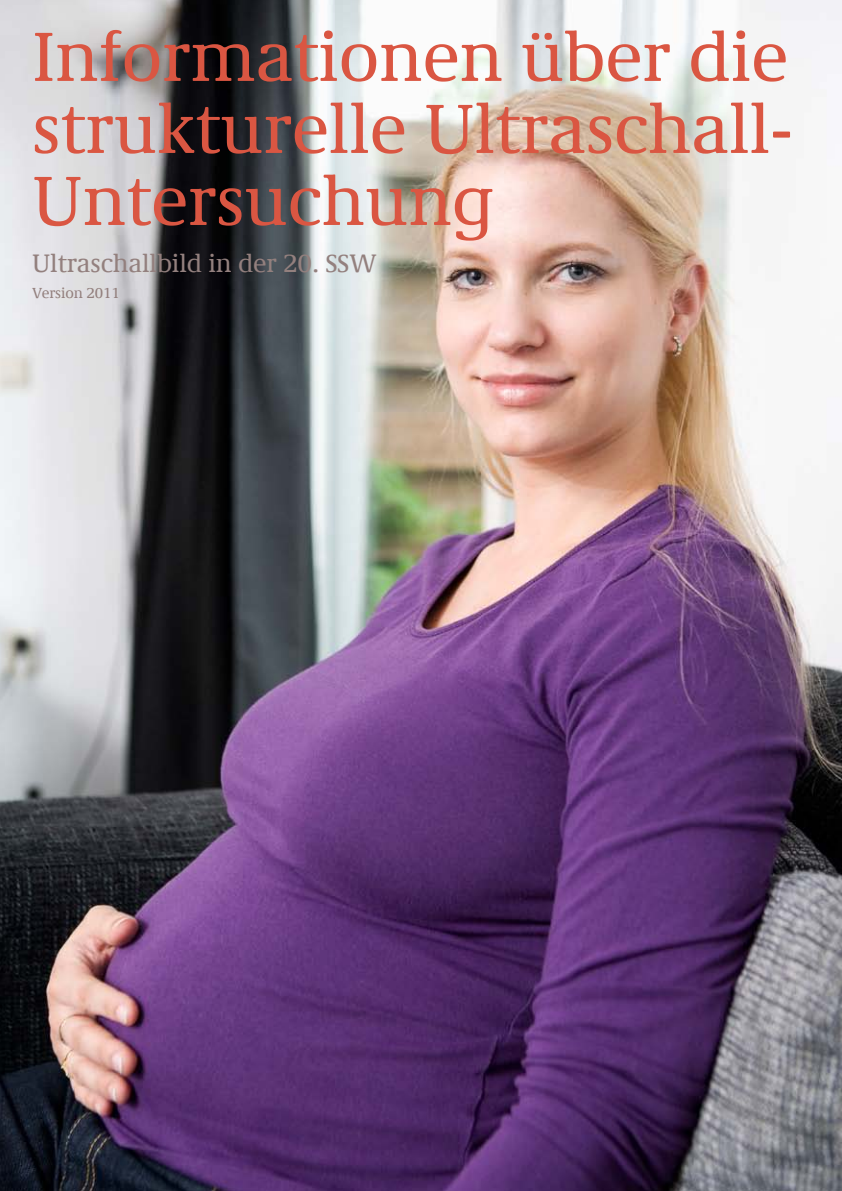
<style>
.page{position:relative;width:842px;height:1191px;background:#fff}
.page>*{position:absolute;margin:0;border:0;box-sizing:border-box;transform-origin:0 0}
.t1{font:72px/72px "RIVM Demos";letter-spacing:-.005em;color:#da5642;text-align:justify}
.t2{font:26px "RIVM Demos";letter-spacing:-.005em;color:#93807e}
.t3{font:15px "RIVM Demos";letter-spacing:-.005em;color:#93807e}
</style>
<div class="page">
<img style="left:0;top:0;width:842px;height:1191px">
<p class="t1" style="left:32px;top:20px;width:761px">Informationen über die strukturelle Ultraschall-Untersuchung</p>
<p class="t2" style="left:32px;top:248px;width:346px">Ultraschallbild in der 20. SSW</p>
<p class="t3" style="left:32px;top:284px;width:89px">Version 2011</p>
</div>
